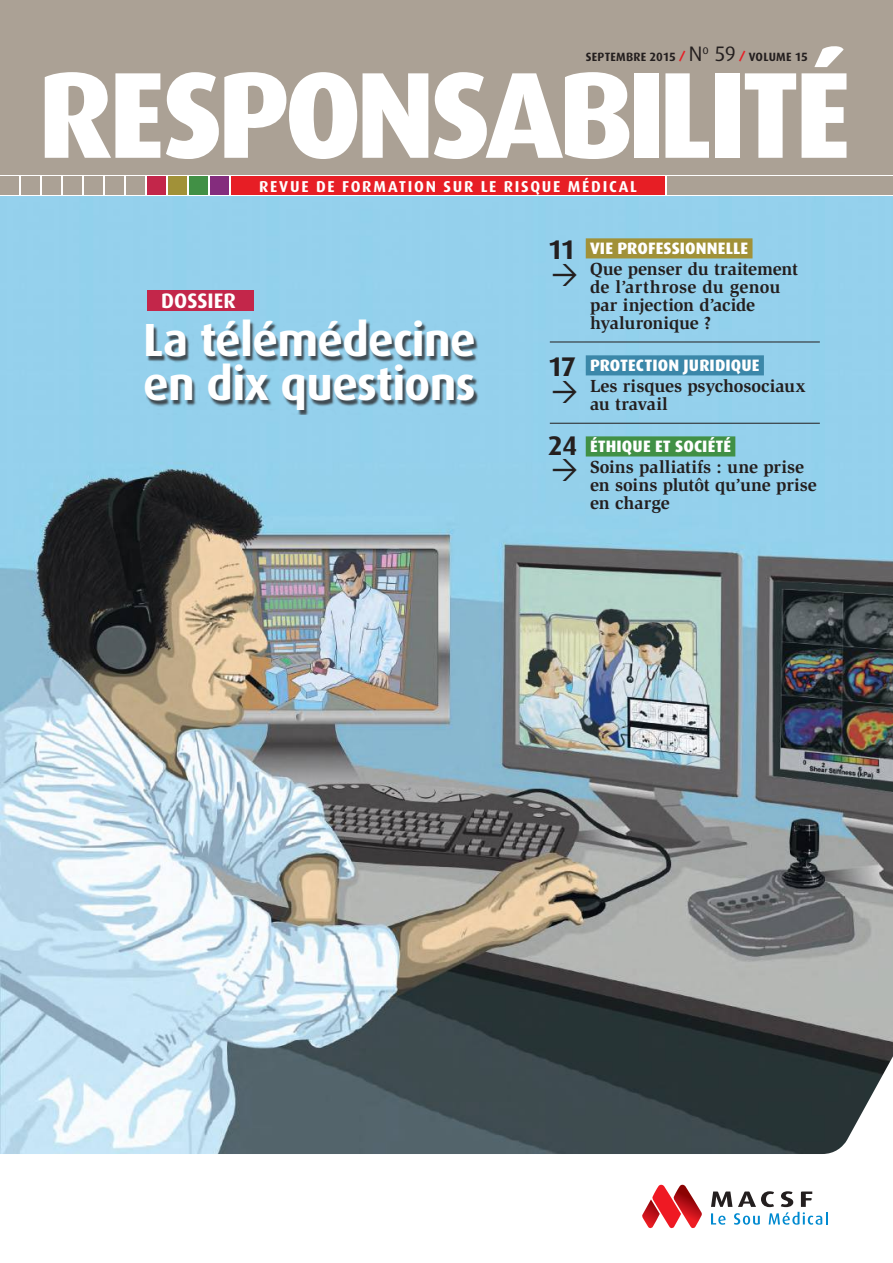
<style>
.page{position:relative;width:893px;height:1263px;background:#fff}
.page>*{position:absolute;margin:0;border:0;box-sizing:border-box;transform-origin:0 0}
.t1{font:800 122.7px "Dax";letter-spacing:-.045em;color:#fff}
.t2{font:700 46.5px/43.5px "Dax";letter-spacing:-.015em;color:#fff}
.t3{font:700 27px "Dax";color:#241f1f}
.t4{font:700 21px "Dax";color:#fff}
.t5{font:700 18px/18px "Slimbach Std";color:#241f1f}
.t6{font:800 16.5px "Dax";letter-spacing:.005em;color:#fff}
.t7{font:700 15.75px "Dax";letter-spacing:.11em;color:#fff}
.t8{font:700 12px "Dax";letter-spacing:.015em;color:#241f1f}
.s1{font-weight:400;font-size:21px}
</style>
<div class="page">
<img style="left:0;top:197px;width:893px;height:820px">
<div style="left:231px;top:176px;width:434px;height:19px;background:#e71e25"></div>
<div style="left:667px;top:176px;width:226px;height:19px;background:#aba195"></div>
<div style="left:210px;top:176px;width:19px;height:19px;background:#842c7d"></div>
<div style="left:189px;top:176px;width:19px;height:19px;background:#419045"></div>
<div style="left:168px;top:176px;width:19px;height:19px;background:#a19138"></div>
<div style="left:147px;top:176px;width:19px;height:19px;background:#c3264a"></div>
<div style="left:126px;top:176px;width:19px;height:19px;background:#aba195"></div>
<div style="left:84px;top:176px;width:19px;height:19px;background:#aba195"></div>
<div style="left:63px;top:176px;width:19px;height:19px;background:#aba195"></div>
<div style="left:42px;top:176px;width:19px;height:19px;background:#aba195"></div>
<div style="left:21px;top:176px;width:19px;height:19px;background:#aba195"></div>
<div style="left:0;top:176px;width:19px;height:19px;background:#aba195"></div>
<div style="left:105px;top:176px;width:19px;height:19px;background:#aba195"></div>
<div style="left:0;top:0;width:893px;height:174px;background:#aba195"></div>
<svg style="left:0;top:1017px;width:893px;height:212px"></svg>
<svg style="left:711px;top:1191px;width:117px;height:34px"></svg>
<svg style="left:642px;top:1184px;width:60px;height:44px"></svg>
<div style="left:148px;top:290px;width:106px;height:21px;background:#c3264a"></div>
<div style="left:146px;top:321px;width:333px;height:94px;background:#241f1f;opacity:.75"></div>
<div style="left:586px;top:238px;width:166px;height:20px;background:#a19138"></div>
<div style="left:586px;top:355px;width:178px;height:20px;background:#3b87a9"></div>
<hr style="left:550px;top:342px;width:270px;height:1px;background:#241f1f">
<hr style="left:550px;top:423px;width:270px;height:1px;background:#241f1f">
<div style="left:586px;top:436px;width:149px;height:20px;background:#419045"></div>
<svg style="left:553px;top:264px;width:24px;height:22px"></svg>
<svg style="left:553px;top:380px;width:24px;height:23px"></svg>
<svg style="left:553px;top:459px;width:24px;height:22px"></svg>
<h1 class="t1" style="left:37px;top:45px;width:815px">RESPONSABILITÉ</h1>
<p class="t7" style="left:259px;top:178px;width:379px">REVUE DE FORMATION SUR LE RISQUE MÉDICAL</p>
<p class="t8" style="left:586px;top:50px;width:224px">SEPTEMBRE 2015 <sup>/</sup> <span class="s1">N</span><sup>o</sup> <span class="s1">59</span> <sup>/</sup> VOLUME 15</p>
<p class="t4" style="left:161px;top:289px;width:76px">DOSSIER</p>
<h2 class="t2" style="left:143px;top:319px;width:334px">La télémédecine en dix questions</h2>
<h3 class="t3" style="left:548px;top:235px;width:29px">11</h3>
<p class="t6" style="left:590px;top:239px;width:160px">VIE PROFESSIONNELLE</p>
<p class="t5" style="left:590px;top:260px;width:210px">Que penser du traitement de l’arthrose du genou par injection d’acide hyaluronique ?</p>
<h3 class="t3" style="left:548px;top:352px;width:30px">17</h3>
<p class="t6" style="left:590px;top:356px;width:171px">PROTECTION JURIDIQUE</p>
<p class="t5" style="left:590px;top:377px;width:217px">Les risques psychosociaux au travail</p>
<h3 class="t3" style="left:548px;top:430px;width:31px">24</h3>
<p class="t6" style="left:590px;top:437px;width:143px">ÉTHIQUE ET SOCIÉTÉ</p>
<p class="t5" style="left:590px;top:458px;width:228px">Soins palliatifs : une prise en soins plutôt qu’une prise en charge</p>
</div>
